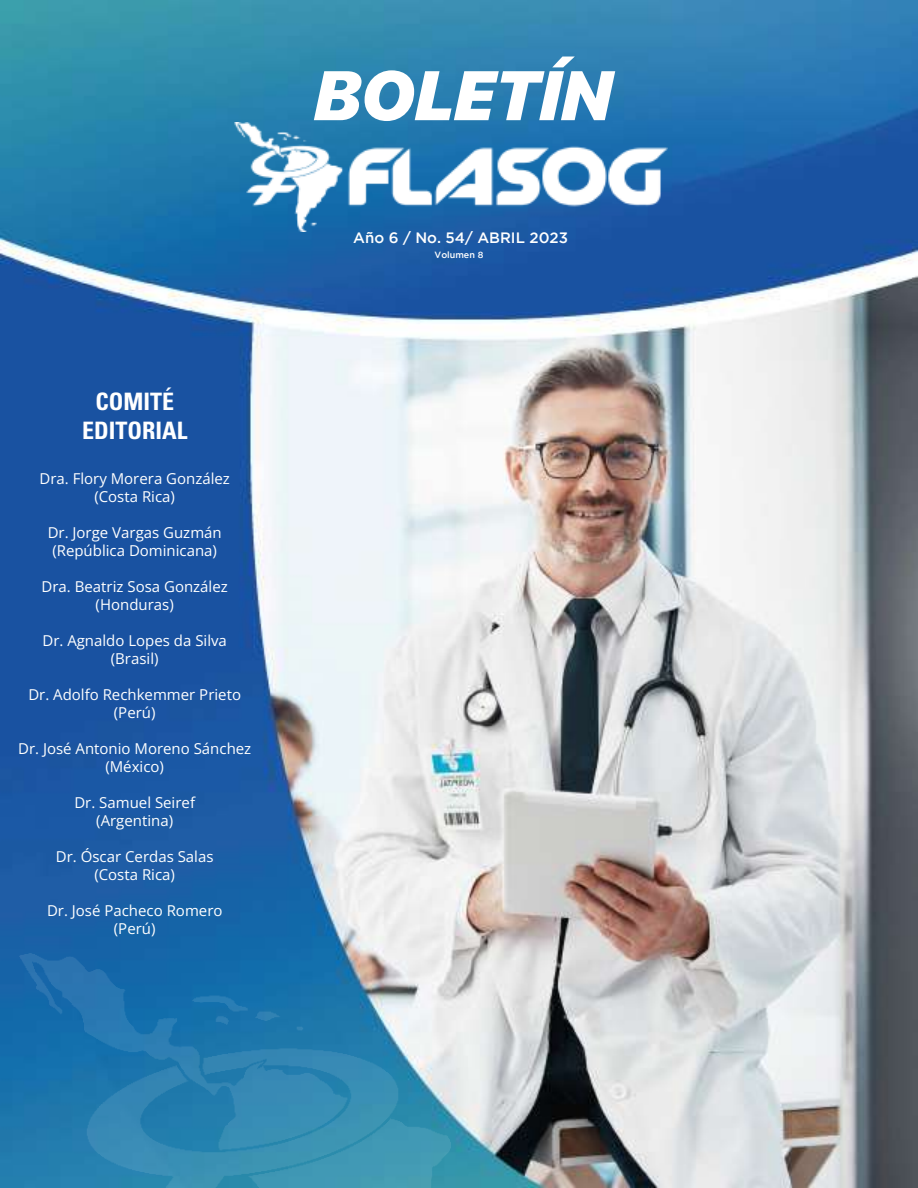
<style>
.page{position:relative;width:918px;height:1188px;background:#fff}
.page>*{position:absolute;margin:0;border:0;box-sizing:border-box;transform-origin:0 0}
.t1{font:italic 900 69.45px "SF Pro Display";color:#fff}
.t2{font:700 condensed 24px/28.8px "Univers LT Std";color:#fff;text-align:center}
.t3{font:15px/18px "Open Sans";color:#fff;text-align:center}
.t4{font:500 15px "Gotham";color:#fff}
.t5{font:500 9px "Gotham";color:#fff}
</style>
<div class="page">
<img style="left:0;top:0;width:918px;height:1188px">
<img style="left:233px;top:122px;width:435px;height:109px">
<img style="left:20px;top:954px;width:431px;height:234px">
<h2 class="t2" style="left:82px;top:387px;width:107px">COMITÉ<br>EDITORIAL</h2>
<p class="t3" style="left:39px;top:469px;width:192px">Dra. Flory Morera González (Costa Rica)</p>
<p class="t3" style="left:48px;top:523px;width:176px">Dr. Jorge Vargas Guzmán (República Dominicana)</p>
<p class="t3" style="left:42px;top:577px;width:188px">Dra. Beatriz Sosa González (Honduras)</p>
<p class="t3" style="left:42px;top:631px;width:186px">Dr. Agnaldo Lopes da Silva (Brasil)</p>
<p class="t3" style="left:28px;top:685px;width:214px">Dr. Adolfo Rechkemmer Prieto (Perú)</p>
<p class="t3" style="left:18px;top:739px;width:235px">Dr. José Antonio Moreno Sánchez (México)</p>
<p class="t3" style="left:74px;top:793px;width:122px">Dr. Samuel Seiref (Argentina)</p>
<p class="t3" style="left:56px;top:847px;width:159px">Dr. Óscar Cerdas Salas (Costa Rica)</p>
<p class="t3" style="left:47px;top:901px;width:177px">Dr. José Pacheco Romero (Perú)</p>
<h1 class="t1" style="left:313px;top:44px;width:300px">BOLETÍN</h1>
<p class="t4" style="left:353px;top:229px;width:216px">Año 6 / No. 54/ ABRIL 2023</p>
<p class="t5" style="left:435px;top:250px;width:50px">Volumen 8</p>
</div>
